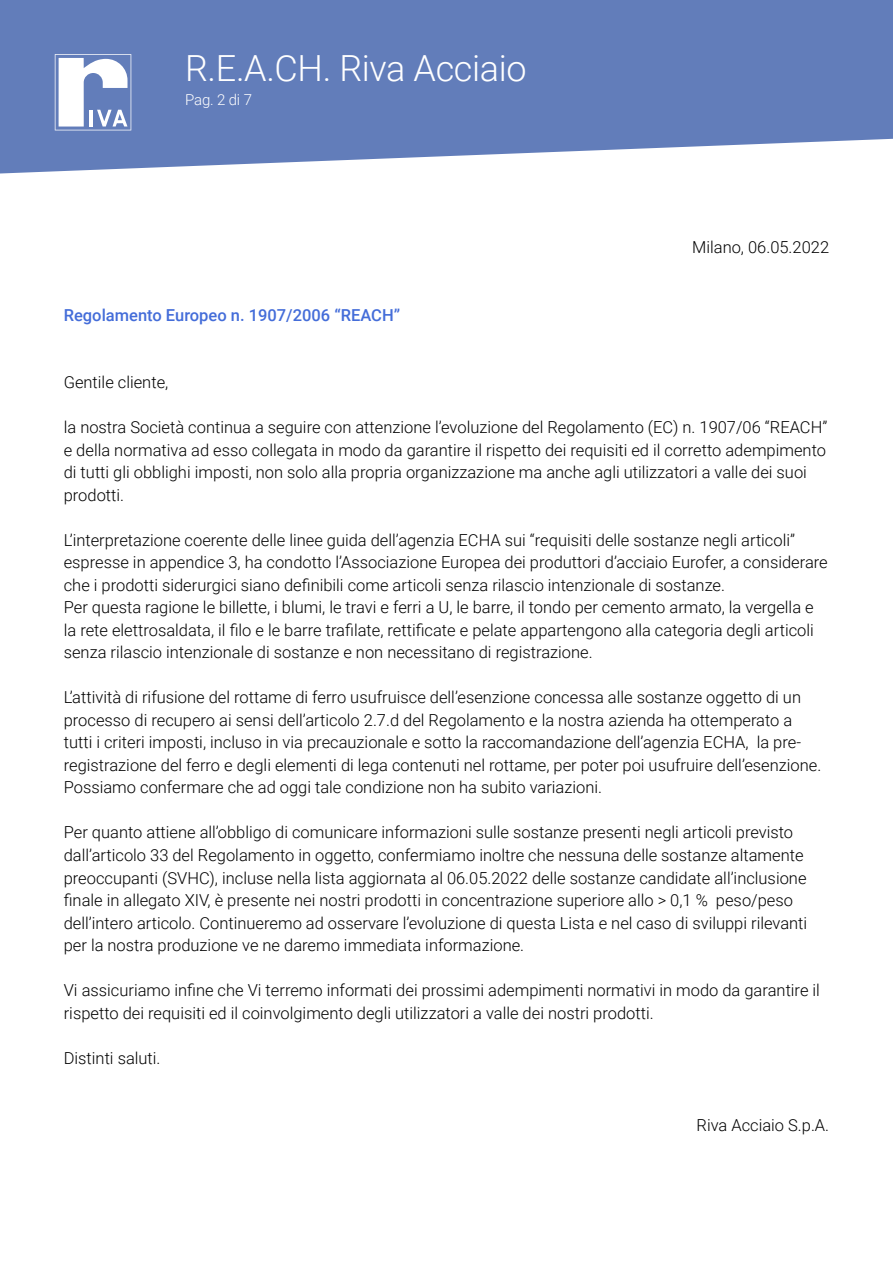
<style>
.page{position:relative;width:893px;height:1263px;background:#fff}
.page>*{position:absolute;margin:0;border:0;box-sizing:border-box;transform-origin:0 0}
.t1{font:300 36px "Roboto";letter-spacing:-.01em;color:#fff}
.t2{font:300 16.5px/22.5px "Roboto";color:#000}
.t3{font:500 16.5px "Roboto";color:#446dd9}
.t4{font:300 15px "Roboto";color:#fff}
</style>
<div class="page">
<svg style="left:0;top:0;width:893px;height:173px;background:#718ac1"></svg>
<svg style="left:55px;top:54px;width:76px;height:76px"></svg>
<h1 class="t1" style="left:185px;top:43px;width:343px">R.E.A.CH. Riva Acciaio</h1>
<p class="t4" style="left:185px;top:89px;width:68px">Pag. 2 di 7</p>
<p class="t3" style="left:64px;top:303px;width:338px">Regolamento Europeo n. 1907/2006 “REACH”</p>
<p class="t2" style="left:692px;top:236px;width:138px">Milano, 06.05.2022</p>
<p class="t2" style="left:64px;top:371px;width:106px">Gentile cliente,</p>
<p class="t2" style="left:64px;top:416px;width:765px">la nostra Società continua a seguire con attenzione l’evoluzione del Regolamento (EC) n. 1907/06 “REACH” e della normativa ad esso collegata in modo da garantire il rispetto dei requisiti ed il corretto adempimento di tutti gli obblighi imposti, non solo alla propria organizzazione ma anche agli utilizzatori a valle dei suoi prodotti.</p>
<p class="t2" style="left:64px;top:528px;width:765px">L’interpretazione coerente delle linee guida dell’agenzia ECHA sui “requisiti delle sostanze negli articoli” espresse in appendice 3, ha condotto l’Associazione Europea dei produttori d’acciaio Eurofer, a considerare che i prodotti siderurgici siano definibili come articoli senza rilascio intenzionale di sostanze.<br>Per questa ragione le billette, i blumi, le travi e ferri a U, le barre, il tondo per cemento armato, la vergella e la rete elettrosaldata, il filo e le barre trafilate, rettificate e pelate appartengono alla categoria degli articoli senza rilascio intenzionale di sostanze e non necessitano di registrazione.</p>
<p class="t2" style="left:64px;top:686px;width:759px">L’attività di rifusione del rottame di ferro usufruisce dell’esenzione concessa alle sostanze oggetto di un processo di recupero ai sensi dell’articolo 2.7.d del Regolamento e la nostra azienda ha ottemperato a tutti i criteri imposti, incluso in via precauzionale e sotto la raccomandazione dell’agenzia ECHA, la pre&shy;registrazione del ferro e degli elementi di lega contenuti nel rottame, per poter poi usufruire dell’esenzione.<br>Possiamo confermare che ad oggi tale condizione non ha subito variazioni.</p>
<p class="t2" style="left:64px;top:821px;width:745px">Per quanto attiene all’obbligo di comunicare informazioni sulle sostanze presenti negli articoli previsto dall’articolo 33 del Regolamento in oggetto, confermiamo inoltre che nessuna delle sostanze altamente preoccupanti (SVHC), incluse nella lista aggiornata al 06.05.2022 delle sostanze candidate all’inclusione finale in allegato XIV, è presente nei nostri prodotti in concentrazione superiore allo &gt; 0,1 % peso/peso dell’intero articolo. Continueremo ad osservare l’evoluzione di questa Lista e nel caso di sviluppi rilevanti per la nostra produzione ve ne daremo immediata informazione.</p>
<p class="t2" style="left:64px;top:978px;width:758px">Vi assicuriamo infine che Vi terremo informati dei prossimi adempimenti normativi in modo da garantire il rispetto dei requisiti ed il coinvolgimento degli utilizzatori a valle dei nostri prodotti.</p>
<p class="t2" style="left:64px;top:1046px;width:98px">Distinti saluti.</p>
<p class="t2" style="left:696px;top:1113px;width:134px">Riva Acciaio S.p.A.</p>
</div>
